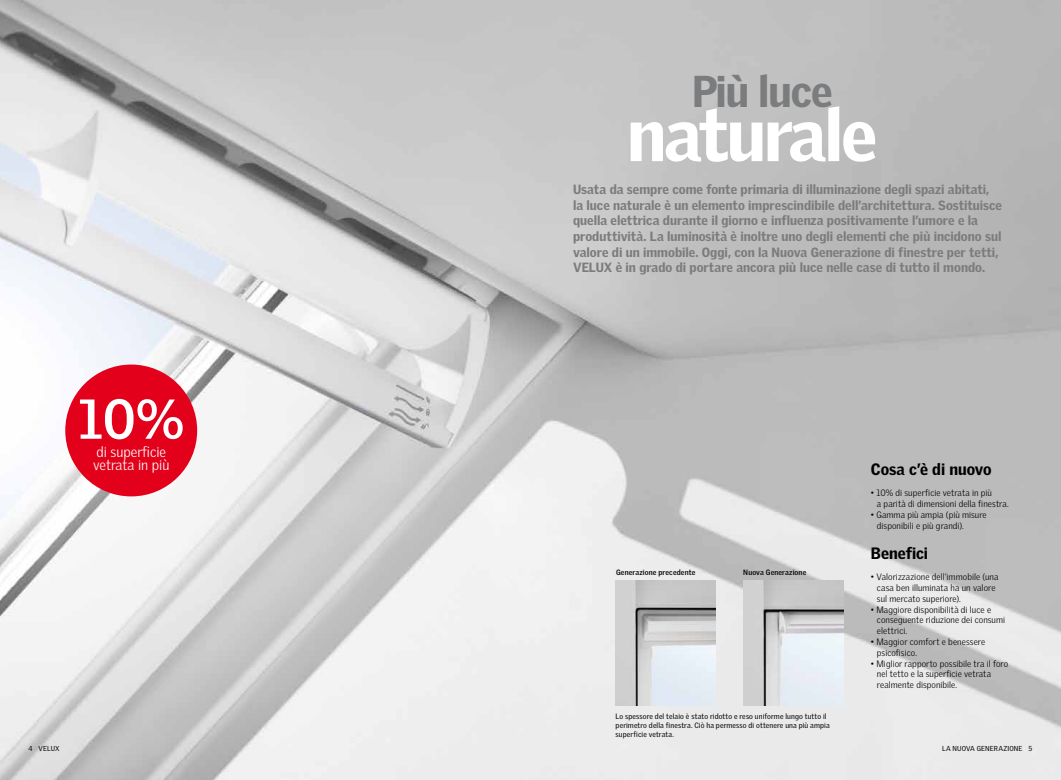
<style>
.page{position:relative;width:1061px;height:780px;background:#fff}
.page>*{position:absolute;margin:0;border:0;box-sizing:border-box;transform-origin:0 0}
.t1{font:900 72.4px "Velux Gothic";letter-spacing:-.03em;color:#fff}
.t2{font:700 54.5px "Velux Gothic";color:#fff}
.t3{font:900 43.3px "Velux Gothic";letter-spacing:-.025em;color:#7b7c7d}
.t4{font:900 16px "Velux Gothic";color:#000}
.t5{font:300 14.3px/13.2px "Velux Gothic";color:#fff}
.t6{font:900 13px/15.6px "Velux Gothic";color:#7b7c7d}
.t7{font:300 9px/10.8px "Velux Gothic";letter-spacing:.01em;color:#000}
.t8{font:7.5px/9px "Velux Gothic";letter-spacing:.015em;color:#000}
.t9{font:700 7.5px "Velux Gothic";letter-spacing:.015em;color:#000}
.t10{font:7px "Velux Gothic";letter-spacing:.02em;color:#000}
</style>
<div class="page">
<img style="left:0;top:0;width:1060px;height:780px">
<div style="left:65px;top:364px;width:132px;height:132px;background:#e2001a;border-radius:50%"></div>
<img style="left:743px;top:580px;width:99px;height:125px">
<img style="left:615px;top:580px;width:100px;height:125px">
<h3 class="t3" style="left:692px;top:63px;width:142px">Più luce</h3>
<h1 class="t1" style="left:626px;top:89px;width:252px">naturale</h1>
<h2 class="t2" style="left:78px;top:384px;width:108px">10%</h2>
<p class="t5" style="left:93px;top:445px;width:78px">di superficie vetrata in più</p>
<p class="t6" style="left:573px;top:182px;width:430px">Usata da sempre come fonte primaria di illuminazione degli spazi abitati, la luce naturale è un elemento imprescindibile dell’architettura. Sostituisce quella elettrica durante il giorno e influenza positivamente l’umore e la produttività. La luminosità è inoltre uno degli elementi che più incidono sul valore di un immobile. Oggi, con la Nuova Generazione di finestre per tetti, VELUX è in grado di portare ancora più luce nelle case di tutto il mondo.</p>
<p class="t9" style="left:616px;top:567px;width:81px">Generazione precedente</p>
<p class="t9" style="left:743px;top:567px;width:64px">Nuova Generazione</p>
<p class="t8" style="left:615px;top:712px;width:215px">Lo spessore del telaio è stato ridotto e reso uniforme lungo tutto il perimetro della finestra. Ciò ha permesso di ottenere una più ampia superficie vetrata.</p>
<p class="t4" style="left:870px;top:458px;width:122px">Cosa c’è di nuovo</p>
<p class="t7" style="left:876px;top:487px;width:133px;text-indent:-6px">• 10% di superficie vetrata in più<br>a parità di dimensioni della finestra.</p>
<p class="t7" style="left:876px;top:509px;width:111px;text-indent:-6px">• Gamma più ampia (più misure disponibili e più grandi).</p>
<p class="t4" style="left:870px;top:542px;width:59px">Benefici</p>
<p class="t7" style="left:876px;top:571px;width:123px;text-indent:-6px">• Valorizzazione dell’immobile (una casa ben illuminata ha un valore sul mercato superiore).</p>
<p class="t7" style="left:876px;top:603px;width:130px;text-indent:-6px">• Maggiore disponibilità di luce e conseguente riduzione dei consumi elettrici.</p>
<p class="t7" style="left:876px;top:636px;width:110px;text-indent:-6px">• Maggior comfort e benessere psicofisico.</p>
<p class="t7" style="left:876px;top:657px;width:133px;text-indent:-6px">• Miglior rapporto possibile tra il foro nel tetto e la superficie vetrata realmente disponibile.</p>
<p class="t10" style="left:29px;top:744px;width:33px">4 VELUX</p>
<p class="t10" style="left:941px;top:744px;width:92px">LA NUOVA GENERAZIONE 5</p>
</div>
